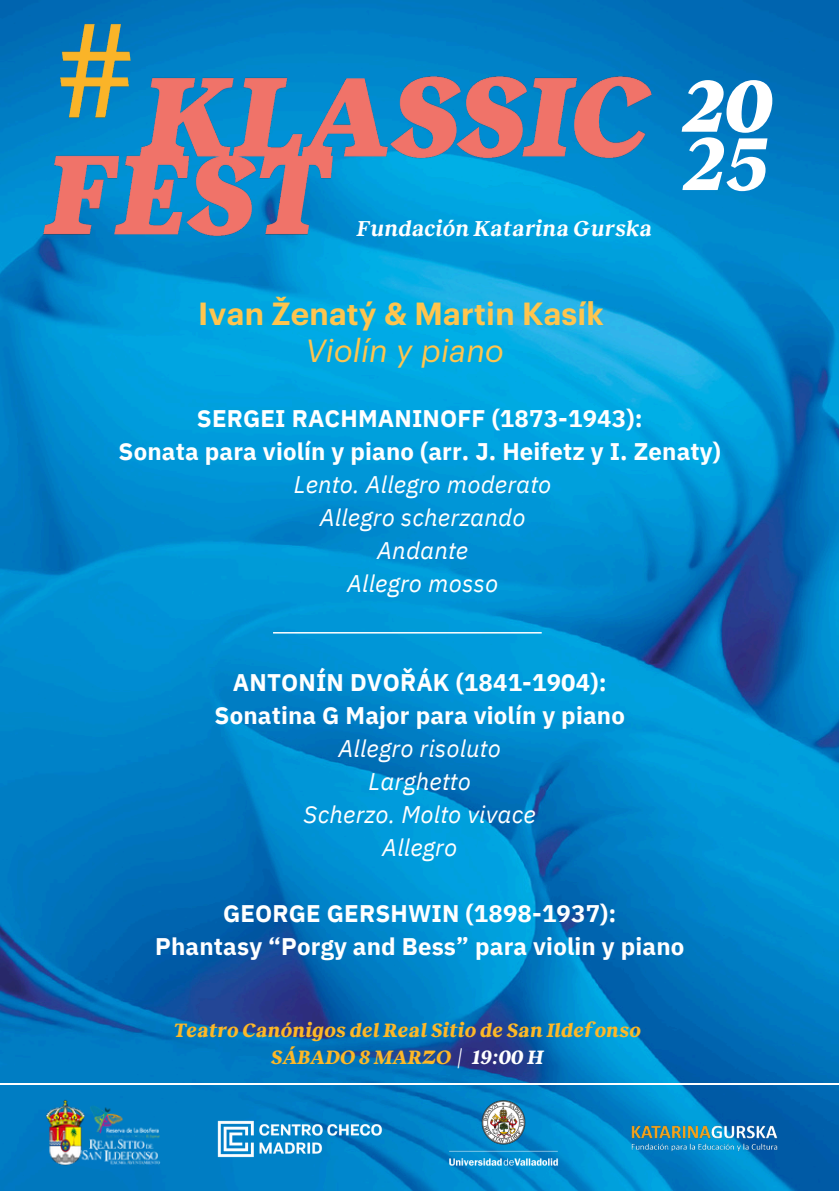
<style>
.page{position:relative;width:839px;height:1191px;background:#fff}
.page>*{position:absolute;margin:0;border:0;box-sizing:border-box;transform-origin:0 0}
.t1{font:600 31.4px/37.6px "Graphik";letter-spacing:.005em;color:#ffc54e;text-align:center}
.t2{font:700 24px/33px "IBM Plex Sans";letter-spacing:.005em;color:#fff;text-align:center}
.t3{font:italic 600 22.4px "Reckless";color:#fff}
.t4{font:italic 700 20px/27px "Reckless";color:#fdb827;text-align:center}
.s1{font-weight:400;font-style:italic}
.s2{color:#fff}
</style>
<div class="page">
<img style="left:0;top:0;width:838px;height:1191px">
<hr style="left:0;top:1083px;width:838px;height:2px;background:#fff">
<hr style="left:273px;top:632px;width:268px;height:2px;background:#fff">
<img style="left:620px;top:1115px;width:168px;height:48px">
<img style="left:438px;top:1090px;width:130px;height:87px">
<img style="left:45px;top:1100px;width:116px;height:66px">
<img style="left:206px;top:1108px;width:187px;height:62px">
<img style="left:32px;top:15px;width:630px;height:231px">
<svg style="left:681px;top:80px;width:91px;height:111px"></svg>
<h3 class="t3" style="left:357px;top:218px;width:297px">Fundación Katarina Gurska</h3>
<h1 class="t1" style="left:198px;top:296px;width:407px">Ivan Ženatý &amp; Martin Kasík<br><span class="s1">Violín y piano</span></h1>
<p class="t2" style="left:119px;top:401px;width:604px">SERGEI RACHMANINOFF (1873-1943):<br>Sonata para violín y piano (arr. J. Heifetz y I. Zenaty)<br><span class="s1">Lento. Allegro moderato<br>Allegro scherzando<br>Andante<br>Allegro mosso</span></p>
<p class="t2" style="left:214px;top:665px;width:412px">ANTONÍN DVOŘÁK (1841-1904):<br>Sonatina G Major para violín y piano<br><span class="s1">Allegro risoluto<br>Larghetto<br>Scherzo. Molto vivace<br>Allegro</span></p>
<h2 class="t2" style="left:155px;top:896px;width:530px">GEORGE GERSHWIN (1898-1937):<br>Phantasy “Porgy and Bess” para violin y piano</h2>
<h3 class="t4" style="left:174px;top:1018px;width:468px">Teatro Canónigos del Real Sitio de San Ildefonso<br>SÁBADO 8 MARZO <span class="s2">| 19:00 H</span></h3>
</div>
